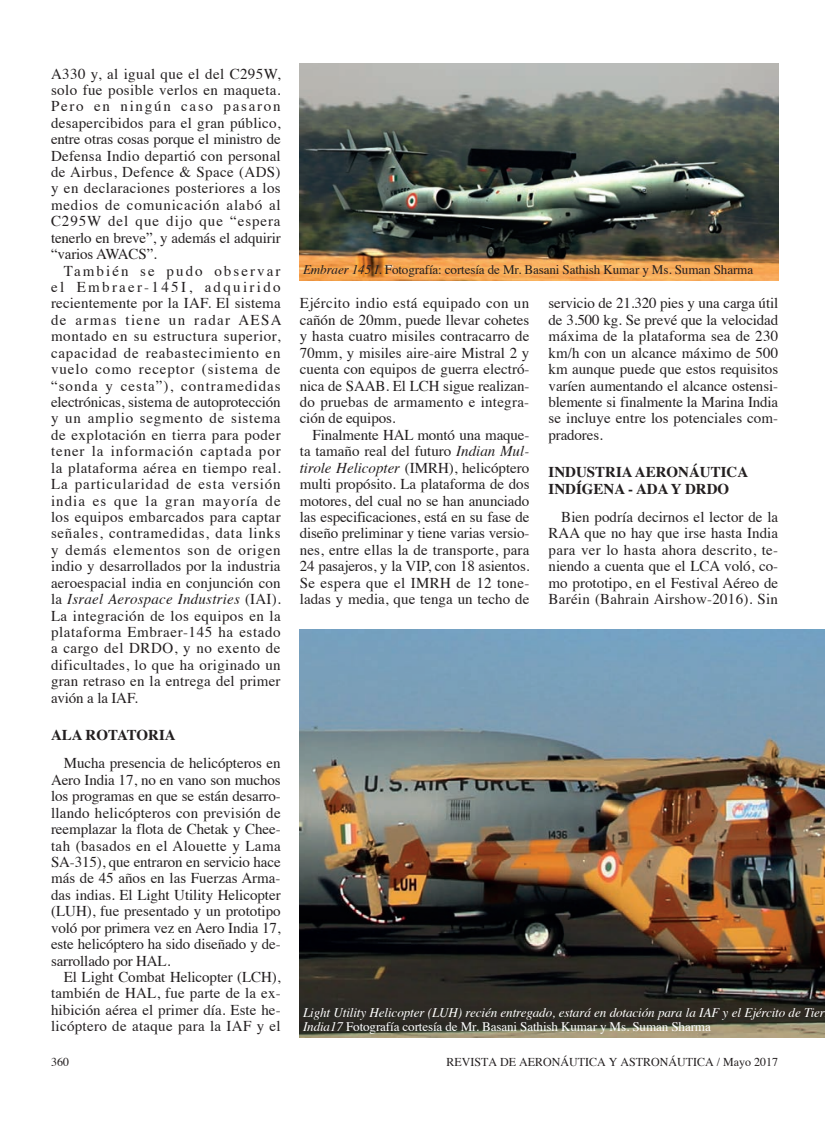
<style>
.page{position:relative;width:825px;height:1127px;background:#fff}
.page>*{position:absolute;margin:0;border:0;box-sizing:border-box;transform-origin:0 0}
.t1{font:15px/16.5px "Times";letter-spacing:.005em;color:#231f20;text-align:justify}
.t2{font:700 15px/16.5px "Times";color:#231f20}
.t3{font:700 15px "Times";color:#231f20}
.t4{font:italic 13.2px/13.5px "Times";letter-spacing:-.01em;color:#fff}
.t5{font:13.2px "Times";letter-spacing:-.01em;color:#231f20}
.t6{font:12px "Times";color:#231f20}
.s1{font-style:italic}
.s2{font-style:normal}
</style>
<div class="page">
<img style="left:300px;top:64px;width:478px;height:217px">
<img style="left:300px;top:629px;width:525px;height:409px">
<p class="t1" style="left:51px;top:64px;width:231px">A330 y, al igual que el del C295W, solo fue posible verlos en maqueta.<br>Pero en ningún caso pasaron desapercibidos para el gran público, entre otras cosas porque el ministro de Defensa Indio departió con personal de Airbus, Defence &amp; Space (ADS) y en declaraciones posteriores a los medios de comunicación alabó al C295W del que dijo que “espera tenerlo en breve”, y además el adquirir “varios AWACS”.</p>
<p class="t1" style="left:51px;top:261px;width:232px;text-indent:13px">También se pudo observar el Embraer-145I, adquirido recientemente por la IAF. El sistema de armas tiene un radar AESA montado en su estructura superior, capacidad de reabastecimiento en vuelo como receptor (sistema de “sonda y cesta”), contramedidas electrónicas, sistema de autoprotección y un amplio segmento de sistema de explotación en tierra para poder tener la información captada por la plataforma aérea en tiempo real.<br>La particularidad de esta versión india es que la gran mayoría de los equipos embarcados para captar señales, contramedidas, data links y demás elementos son de origen indio y desarrollados por la industria aeroespacial india en conjunción con la <span class="s1">Israel Aerospace Industries</span> (IAI).<br>La integración de los equipos en la plataforma Embraer-145 ha estado a cargo del DRDO, y no exento de dificultades, lo que ha originado un gran retraso en la entrega del primer avión a la IAF.</p>
<p class="t3" style="left:51px;top:721px;width:126px">ALA ROTATORIA</p>
<p class="t1" style="left:51px;top:754px;width:231px;text-indent:13px">Mucha presencia de helicópteros en Aero India 17, no en vano son muchos los programas en que se están desarro&shy;llando helicópteros con previsión de reemplazar la flota de Chetak y Chee&shy;tah (basados en el Alouette y Lama SA-315), que entraron en servicio hace más de 45 años en las Fuerzas Arma&shy;das indias. El Light Utility Helicopter (LUH), fue presentado y un prototipo voló por primera vez en Aero India 17, este helicóptero ha sido diseñado y de&shy;sarrollado por HAL.</p>
<p class="t1" style="left:51px;top:967px;width:231px;text-indent:13px">El Light Combat Helicopter (LCH), también de HAL, fue parte de la ex&shy;hibición aérea el primer día. Este he&shy;licóptero de ataque para la IAF y el</p>
<p class="t5" style="left:303px;top:257px;width:452px"><span class="s1">Embraer 145 I.</span> Fotografía: cortesía de Mr. Basani Sathish Kumar y Ms. Suman Sharma</p>
<p class="t1" style="left:300px;top:294px;width:231px">Ejército indio está equipado con un cañón de 20mm, puede llevar cohetes y hasta cuatro misiles contracarro de 70mm, y misiles aire-aire Mistral 2 y cuenta con equipos de guerra electró&shy;nica de SAAB. El LCH sigue realizan&shy;do pruebas de armamento e integra&shy;ción de equipos.</p>
<p class="t1" style="left:300px;top:425px;width:231px;text-indent:13px">Finalmente HAL montó una maque&shy;ta tamaño real del futuro <span class="s1">Indian Mul&shy;tirole Helicopter</span> (IMRH), helicóptero multi propósito. La plataforma de dos motores, del cual no se han anunciado las especificaciones, está en su fase de diseño preliminar y tiene varias versio&shy;nes, entre ellas la de transporte, para 24 pasajeros, y la VIP, con 18 asientos.<br>Se espera que el IMRH de 12 tone&shy;ladas y media, que tenga un techo de</p>
<p class="t1" style="left:549px;top:294px;width:231px">servicio de 21.320 pies y una carga útil de 3.500 kg. Se prevé que la velocidad máxima de la plataforma sea de 230 km/h con un alcance máximo de 500 km aunque puede que estos requisitos varíen aumentando el alcance ostensi&shy;blemente si finalmente la Marina India se incluye entre los potenciales com&shy;pradores.</p>
<p class="t2" style="left:549px;top:462px;width:201px">INDUSTRIA AERONÁUTICA<br>INDÍGENA - ADA Y DRDO</p>
<p class="t1" style="left:549px;top:507px;width:231px;text-indent:13px">Bien podría decirnos el lector de la RAA que no hay que irse hasta India para ver lo hasta ahora descrito, te&shy;niendo a cuenta que el LCA voló, co&shy;mo prototipo, en el Festival Aéreo de Baréin (Bahrain Airshow-2016). Sin</p>
<p class="t4" style="left:303px;top:1005px;width:523px">Light Utility Helicopter (LUH) recién entregado, estará en dotación para la IAF y el Ejército de Tier<br>India17 <span class="s2">Fotografía cortesía de Mr. Basani Sathish Kumar y Ms. Suman Sharma</span></p>
<p class="t6" style="left:51px;top:1050px;width:19px">360</p>
<p class="t6" style="left:446px;top:1050px;width:333px">REVISTA DE AERONÁUTICA Y ASTRONÁUTICA / Mayo 2017</p>
</div>
